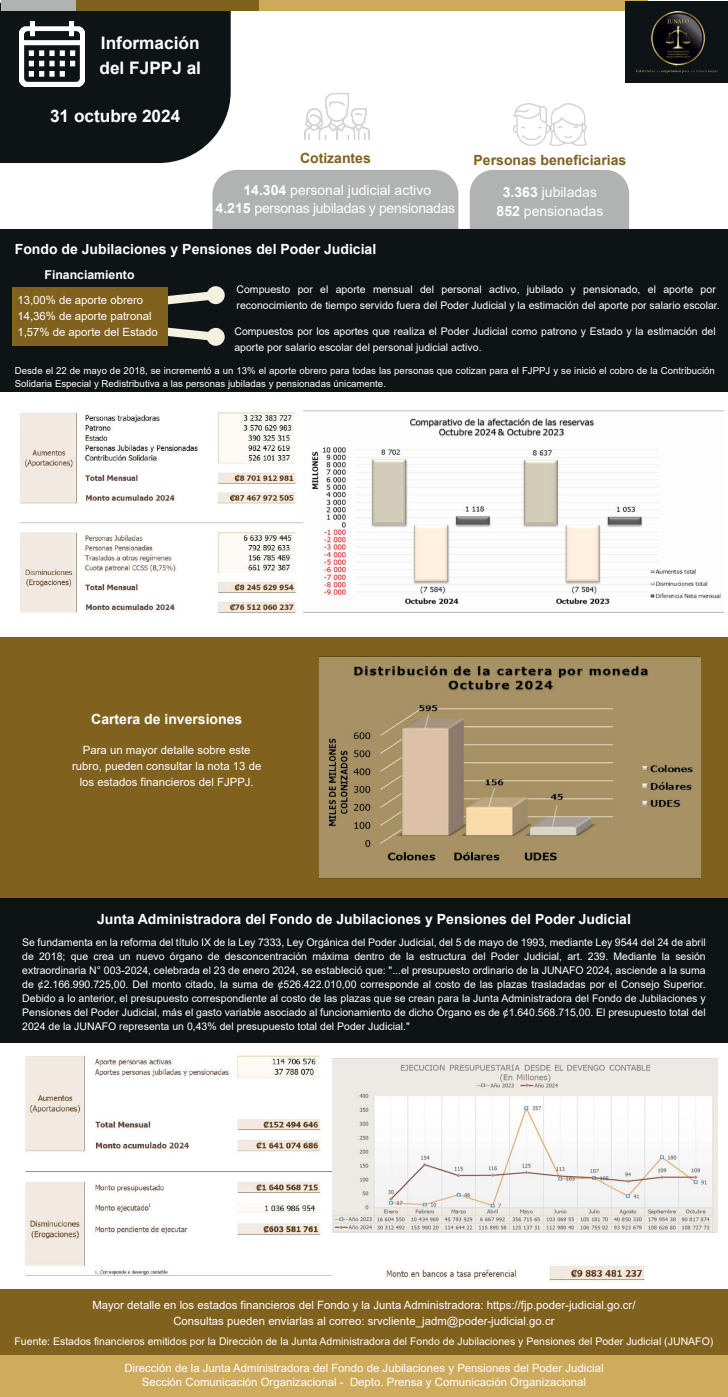
<style>
.page{position:relative;width:728px;height:1397px;background:#fff}
.page>*{position:absolute;margin:0;border:0;box-sizing:border-box;transform-origin:0 0}
.t1{font:700 17.24px/24.2px "Arial";color:#fff}
.t2{font:700 14px "Arial";color:#fff}
.t3{font:14px/18.4px "Arial";letter-spacing:-.025em;color:#fff;text-align:center}
.t4{font:700 14px "Arial";color:#81611e}
.t5{font:14px/19.2px "Arial";color:#fff;text-align:center}
.t6{font:700 12.25px "Arial";color:#fff}
.t7{font:11.38px/15.8px "Arial";color:#fff;text-align:center}
.t8{font:10.5px/14px "Arial";color:#fff}
.t9{font:9.62px/12.2px "Arial";color:#fff}
.s1{font-weight:700}
</style>
<div class="page">
<div style="left:0;top:637px;width:727px;height:261px;background:#81611e"></div>
<div style="left:0;top:1288px;width:727px;height:69px;background:#81611e"></div>
<div style="left:212px;top:170px;width:246px;height:59px;background:#b0b3b2"></div>
<div style="left:469px;top:170px;width:159px;height:59px;background:#b0b3b2"></div>
<div style="left:0;top:3px;width:230px;height:160px;background:#0e1315"></div>
<div style="left:0;top:1355px;width:727px;height:41px;background:#cfac5d"></div>
<img style="left:304px;top:93px;width:65px;height:47px">
<img style="left:552px;top:103px;width:35px;height:43px">
<img style="left:513px;top:103px;width:39px;height:43px">
<div style="left:76px;top:0;width:183px;height:11px;background:#81611e"></div>
<div style="left:1px;top:0;width:75px;height:11px;background:#b0b3b2"></div>
<div style="left:258px;top:0;width:389px;height:11px;background:#cda95b"></div>
<img style="left:625px;top:0;width:102px;height:83px">
<img style="left:20px;top:22px;width:65px;height:65px">
<div style="left:0;top:229px;width:727px;height:162px;background:#0e1315"></div>
<svg style="left:71px;top:286px;width:154px;height:60px"></svg>
<div style="left:12px;top:287px;width:155px;height:58px;background:#81611e"></div>
<div style="left:0;top:898px;width:727px;height:145px;background:#0e1315"></div>
<img style="left:303px;top:410px;width:420px;height:202px">
<img style="left:319px;top:656px;width:380px;height:222px">
<img style="left:331px;top:1058px;width:385px;height:174px">
<img style="left:385px;top:1266px;width:261px;height:16px">
<img style="left:20px;top:410px;width:282px;height:203px">
<img style="left:25px;top:1052px;width:306px;height:223px">
<h1 class="t1" style="left:99px;top:32px;width:103px">Información del FJPPJ al</h1>
<h1 class="t1" style="left:50px;top:104px;width:132px">31 octubre 2024</h1>
<h2 class="t4" style="left:300px;top:148px;width:72px">Cotizantes</h2>
<h2 class="t3" style="left:215px;top:180px;width:241px"><span class="s1">14.304</span> personal judicial activo<br><span class="s1">4.215</span> personas jubiladas y pensionadas</h2>
<h2 class="t4" style="left:473px;top:150px;width:154px">Personas beneficiarias</h2>
<h2 class="t5" style="left:496px;top:182px;width:108px"><span class="s1">3.363</span> jubiladas<br><span class="s1">852</span> pensionadas</h2>
<h2 class="t2" style="left:15px;top:239px;width:363px">Fondo de Jubilaciones y Pensiones del Poder Judicial</h2>
<p class="t6" style="left:45px;top:266px;width:91px">Financiamiento</p>
<p class="t7" style="left:17px;top:292px;width:142px;text-align:left">13,00% de aporte obrero<br>14,36% de aporte patronal<br>1,57% de aporte del Estado</p>
<p class="t8" style="left:236px;top:282px;width:484px;line-height:15.8px">Compuesto por el aporte mensual del personal activo, jubilado y pensionado, el aporte por reconocimiento de tiempo servido fuera del Poder Judicial y la estimación del aporte por salario escolar.</p>
<p class="t8" style="left:234px;top:323px;width:482px;line-height:15.8px">Compuestos por los aportes que realiza el Poder Judicial como patrono y Estado y la estimación del aporte por salario escolar del personal judicial activo.</p>
<p class="t9" style="left:15px;top:365px;width:701px">Desde el 22 de mayo de 2018, se incrementó a un 13% el aporte obrero para todas las personas que cotizan para el FJPPJ y se inició el cobro de la Contribución<br>Solidaria Especial y Redistributiva a las personas jubiladas y pensionadas únicamente.</p>
<p class="t8" style="left:236px;top:286px;width:484px;line-height:15.8px">Compuesto por el aporte mensual del personal activo, jubilado y pensionado, el aporte por reconocimiento de tiempo servido fuera del Poder Judicial y la estimación del aporte por salario escolar.</p>
<p class="t8" style="left:234px;top:328px;width:482px;line-height:15.8px">Compuestos por los aportes que realiza el Poder Judicial como patrono y Estado y la estimación del aporte por salario escolar del personal judicial activo.</p>
<h2 class="t2" style="left:91px;top:709px;width:152px">Cartera de inversiones</h2>
<p class="t7" style="left:72px;top:742px;width:191px">Para un mayor detalle sobre este rubro, pueden consultar la nota 13 de los estados financieros del FJPPJ.</p>
<h2 class="t2" style="left:97px;top:908px;width:535px">Junta Administradora del Fondo de Jubilaciones y Pensiones del Poder Judicial</h2>
<p class="t8" style="left:22px;top:935px;width:684px;text-align:justify">Se fundamenta en la reforma del título IX de la Ley 7333, Ley Orgánica del Poder Judicial, del 5 de mayo de 1993, mediante Ley 9544 del 24 de abril de 2018; que crea un nuevo órgano de desconcentración máxima dentro de la estructura del Poder Judicial, art. 239. Mediante la sesión extraordinaria N° 003-2024, celebrada el 23 de enero 2024, se estableció que: "...el presupuesto ordinario de la JUNAFO 2024, asciende a la suma de ¢2.166.990.725,00. Del monto citado, la suma de ¢526.422.010,00 corresponde al costo de las plazas trasladadas por el Consejo Superior.<br>Debido a lo anterior, el presupuesto correspondiente al costo de las plazas que se crean para la Junta Administradora del Fondo de Jubilaciones y Pensiones del Poder Judicial, más el gasto variable asociado al funcionamiento de dicho Órgano es de ¢1.640.568.715,00. El presupuesto total del 2024 de la JUNAFO representa un 0,43% del presupuesto total del Poder Judicial."</p>
<p class="t7" style="left:92px;top:1297px;width:544px">Mayor detalle en los estados financieros del Fondo y la Junta Administradora: https://fjp.poder-judicial.go.cr/<br>Consultas pueden enviarlas al correo: srvcliente_jadm@poder-judicial.go.cr</p>
<p class="t8" style="left:15px;top:1334px;width:699px">Fuente: Estados financieros emitidos por la Dirección de la Junta Administradora del Fondo de Jubilaciones y Pensiones del Poder Judicial (JUNAFO)</p>
<p class="t7" style="left:124px;top:1360px;width:480px;line-height:13.7px">Dirección de la Junta Administradora del Fondo de Jubilaciones y Pensiones del Poder Judicial<br>Sección Comunicación Organizacional - Depto. Prensa y Comunicación Organizacional</p>
</div>
